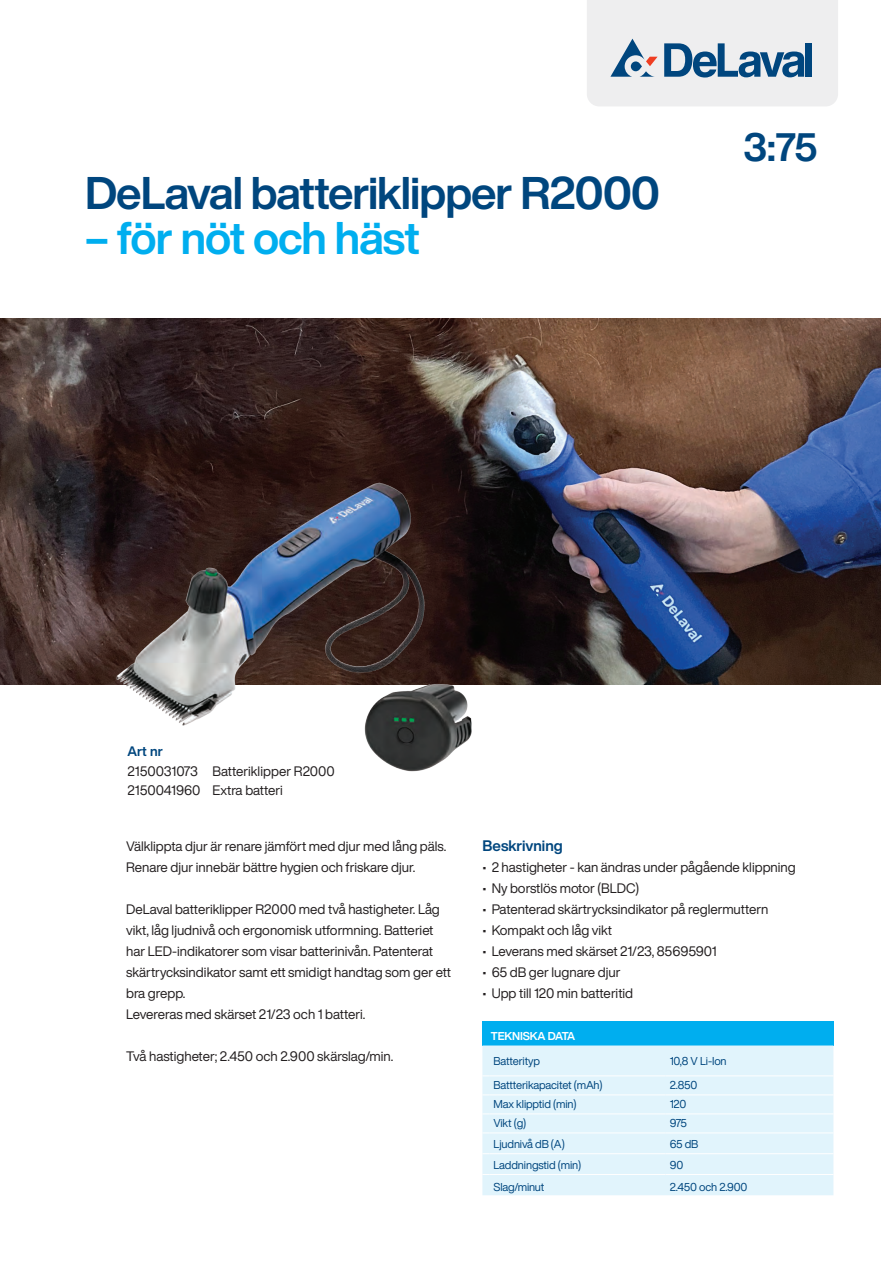
<style>
.page{position:relative;width:893px;height:1263px;background:#fff}
.page>*{position:absolute;margin:0;border:0;box-sizing:border-box;transform-origin:0 0}
.t1{font:700 45px "Helvetica Now Display";letter-spacing:-.025em;color:#00467e}
.t2{font:700 45px "Helvetica Now Display";letter-spacing:-.025em;color:#00aeef}
.t3{font:700 39px "Helvetica Now Display";color:#00467e}
.t4{font:700 15px "Helvetica Now Display";color:#00467e}
.t5{font:13.5px/21px "Helvetica Now Display";color:#231f20}
.t6{font:700 13.5px "Helvetica Now Display";color:#00467e}
.t7{font:11.25px "Helvetica Now Display";letter-spacing:-.01em;color:#00467e}
.t8{font:700 11.25px "Helvetica Now Display";letter-spacing:-.015em;color:#fff}
</style>
<div class="page">
<svg style="left:587px;top:0;width:251px;height:106px;background:#d2dae1"></svg>
<img style="left:0;top:319px;width:880px;height:366px">
<img style="left:78px;top:478px;width:384px;height:248px">
<div style="left:482px;top:1020px;width:351px;height:25px;background:#00aeef"></div>
<div style="left:482px;top:1045px;width:351px;height:150px;background:#e1f4fc"></div>
<hr style="left:489px;top:1075px;width:176px;height:1px;background:#fff">
<hr style="left:665px;top:1075px;width:168px;height:1px;background:#fff">
<hr style="left:489px;top:1094px;width:176px;height:1px;background:#fff">
<hr style="left:665px;top:1094px;width:168px;height:1px;background:#fff">
<hr style="left:489px;top:1113px;width:176px;height:1px;background:#fff">
<hr style="left:665px;top:1113px;width:168px;height:1px;background:#fff">
<hr style="left:489px;top:1132px;width:176px;height:1px;background:#fff">
<hr style="left:665px;top:1132px;width:168px;height:1px;background:#fff">
<hr style="left:489px;top:1153px;width:176px;height:1px;background:#fff">
<hr style="left:665px;top:1153px;width:168px;height:1px;background:#fff">
<hr style="left:489px;top:1174px;width:176px;height:1px;background:#fff">
<hr style="left:665px;top:1174px;width:168px;height:1px;background:#fff">
<img style="left:341px;top:677px;width:149px;height:95px">
<h1 class="t1" style="left:85px;top:163px;width:577px">DeLaval batteriklipper R2000</h1>
<h1 class="t2" style="left:85px;top:208px;width:336px">– för nöt och häst</h1>
<h2 class="t3" style="left:743px;top:121px;width:76px">3:75</h2>
<p class="t6" style="left:128px;top:742px;width:37px">Art nr</p>
<p class="t5" style="left:128px;top:761px;width:209px;line-height:19.5px">2150031073 Batteriklipper R2000<br>2150041960 Extra batteri</p>
<p class="t5" style="left:126px;top:836px;width:322px">Välklippta djur är renare jämfört med djur med lång päls.<br>Renare djur innebär bättre hygien och friskare djur.</p>
<p class="t5" style="left:126px;top:899px;width:326px">DeLaval batteriklipper R2000 med två hastigheter. Låg vikt, låg ljudnivå och ergonomisk utformning. Batteriet har LED-indikatorer som visar batterinivån. Patenterat skärtrycksindikator samt ett smidigt handtag som ger ett bra grepp.<br>Levereras med skärset 21/23 och 1 batteri.</p>
<p class="t5" style="left:126px;top:1046px;width:269px">Två hastigheter; 2.450 och 2.900 skärslag/min.</p>
<p class="t4" style="left:482px;top:835px;width:82px">Beskrivning</p>
<p class="t5" style="left:482px;top:857px;width:315px">• 2 hastigheter - kan ändras under pågående klippning</p>
<p class="t5" style="left:482px;top:878px;width:158px">• Ny borstlös motor (BLDC)</p>
<p class="t5" style="left:482px;top:899px;width:287px">• Patenterad skärtrycksindikator på reglermuttern</p>
<p class="t5" style="left:482px;top:920px;width:131px">• Kompakt och låg vikt</p>
<p class="t5" style="left:482px;top:941px;width:236px">• Leverans med skärset 21/23, 85695901</p>
<p class="t5" style="left:482px;top:962px;width:140px">• 65 dB ger lugnare djur</p>
<p class="t5" style="left:482px;top:983px;width:152px">• Upp till 120 min batteritid</p>
<p class="t8" style="left:491px;top:1028px;width:86px">TEKNISKA DATA</p>
<p class="t7" style="left:494px;top:1053px;width:48px">Batterityp</p>
<p class="t7" style="left:670px;top:1053px;width:58px">10,8 V Li-Ion</p>
<p class="t7" style="left:494px;top:1077px;width:111px">Battterikapacitet (mAh)</p>
<p class="t7" style="left:670px;top:1077px;width:29px">2.850</p>
<p class="t7" style="left:494px;top:1096px;width:85px">Max klipptid (min)</p>
<p class="t7" style="left:670px;top:1096px;width:18px">120</p>
<p class="t7" style="left:494px;top:1115px;width:34px">Vikt (g)</p>
<p class="t7" style="left:670px;top:1115px;width:19px">975</p>
<p class="t7" style="left:494px;top:1136px;width:73px">Ljudnivå dB (A)</p>
<p class="t7" style="left:670px;top:1136px;width:30px">65 dB</p>
<p class="t7" style="left:494px;top:1158px;width:89px">Laddningstid (min)</p>
<p class="t7" style="left:670px;top:1158px;width:15px">90</p>
<p class="t7" style="left:494px;top:1179px;width:52px">Slag/minut</p>
<p class="t7" style="left:670px;top:1179px;width:79px">2.450 och 2.900</p>
</div>
